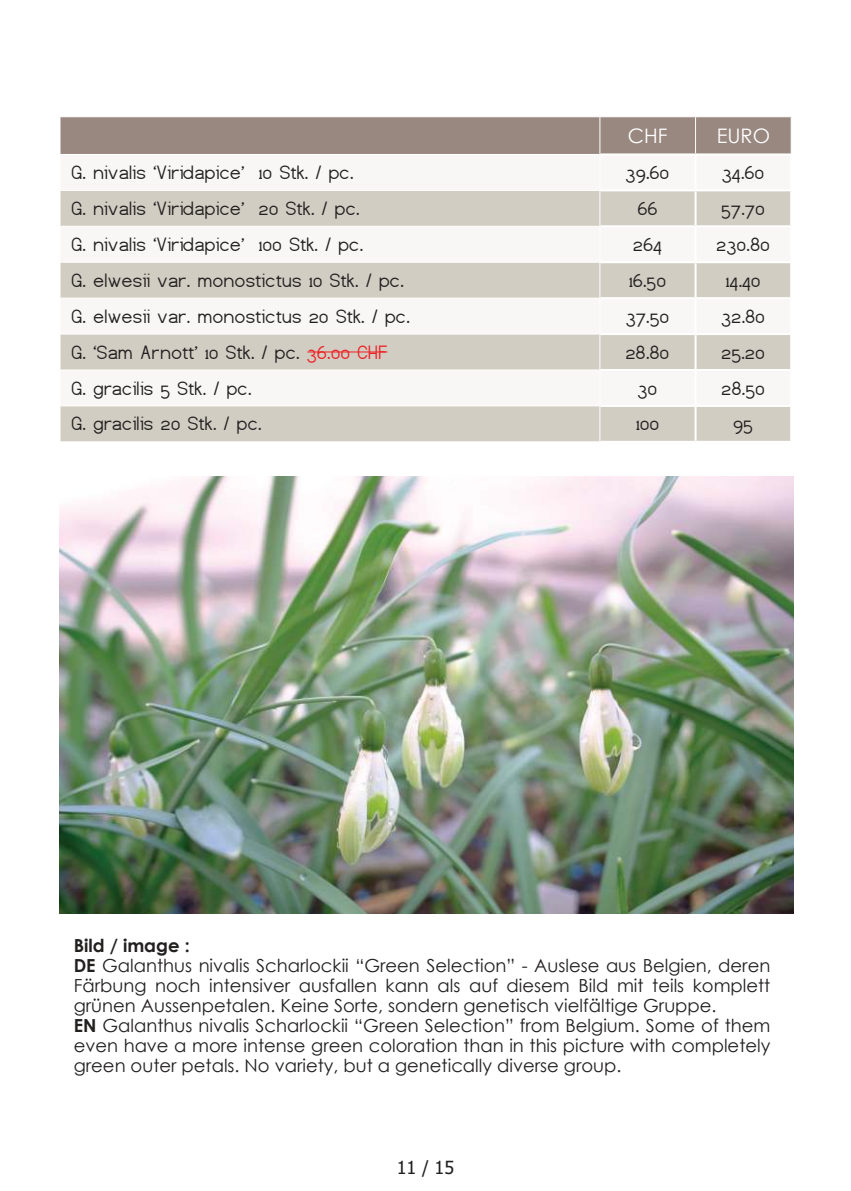
<style>
.page{position:relative;width:851px;height:1191px;background:#fff}
.page>*{position:absolute;margin:0;border:0;box-sizing:border-box;transform-origin:0 0}
.t1{font:20px "Dustismo";color:#221f1f}
.t2{font:20px "Century Gothic";color:#fff}
.t3{font:18px/20px "Century Gothic";color:#221f1f}
.t4{font:18px "Tahoma";color:#221f1f}
.s1{color:#ed2023}
.s2{font-weight:700}
</style>
<div class="page">
<div style="left:60px;top:117px;width:730px;height:37px;background:#988880"></div>
<svg style="left:60px;top:191px;width:730px;height:250px;fill:#d2cdc3"></svg>
<hr style="left:599px;top:117px;width:1px;height:37px;background:#fff">
<hr style="left:695px;top:117px;width:1px;height:36px;background:#fff">
<hr style="left:59px;top:298px;width:541px;height:1px;background:#fff">
<hr style="left:59px;top:333px;width:541px;height:1px;background:#fff">
<hr style="left:59px;top:369px;width:541px;height:1px;background:#fff">
<hr style="left:59px;top:405px;width:541px;height:1px;background:#fff">
<hr style="left:600px;top:153px;width:95px;height:2px;background:#fff">
<hr style="left:600px;top:261px;width:95px;height:2px;background:#fff">
<hr style="left:600px;top:297px;width:95px;height:2px;background:#fff">
<hr style="left:600px;top:333px;width:95px;height:2px;background:#fff">
<hr style="left:600px;top:369px;width:95px;height:2px;background:#fff">
<hr style="left:600px;top:405px;width:95px;height:2px;background:#fff">
<hr style="left:599px;top:263px;width:1px;height:35px;background:#fff">
<hr style="left:599px;top:299px;width:1px;height:34px;background:#fff">
<hr style="left:599px;top:334px;width:1px;height:35px;background:#fff">
<hr style="left:599px;top:370px;width:1px;height:35px;background:#fff">
<hr style="left:599px;top:406px;width:1px;height:35px;background:#fff">
<hr style="left:695px;top:153px;width:97px;height:2px;background:#fff">
<hr style="left:695px;top:261px;width:97px;height:2px;background:#fff">
<hr style="left:694px;top:263px;width:2px;height:34px;background:#fff">
<hr style="left:695px;top:297px;width:97px;height:2px;background:#fff">
<hr style="left:694px;top:299px;width:2px;height:34px;background:#fff">
<hr style="left:695px;top:333px;width:97px;height:2px;background:#fff">
<hr style="left:694px;top:335px;width:2px;height:34px;background:#fff">
<hr style="left:695px;top:369px;width:97px;height:2px;background:#fff">
<hr style="left:694px;top:371px;width:2px;height:34px;background:#fff">
<hr style="left:695px;top:405px;width:97px;height:2px;background:#fff">
<hr style="left:694px;top:407px;width:2px;height:34px;background:#fff">
<hr style="left:599px;top:191px;width:1px;height:35px;background:#fff">
<hr style="left:694px;top:191px;width:2px;height:34px;background:#fff">
<hr style="left:59px;top:226px;width:541px;height:1px;background:#fff">
<hr style="left:600px;top:225px;width:95px;height:2px;background:#fff">
<hr style="left:599px;top:227px;width:1px;height:35px;background:#fff">
<hr style="left:695px;top:225px;width:97px;height:2px;background:#fff">
<hr style="left:694px;top:227px;width:2px;height:34px;background:#fff">
<hr style="left:59px;top:262px;width:541px;height:1px;background:#fff">
<hr style="left:307px;top:352px;width:80px;height:1px;background:#ed2023">
<img style="left:59px;top:476px;width:734px;height:437px">
<p class="t2" style="left:627px;top:128px;width:41px">CHF</p>
<p class="t2" style="left:716px;top:128px;width:55px">EURO</p>
<p class="t1" style="left:71px;top:162px;width:284px">G. nivalis ‘Viridapice’ 10 Stk. / pc.</p>
<p class="t1" style="left:626px;top:162px;width:45px">39.60</p>
<p class="t1" style="left:722px;top:162px;width:44px">34.60</p>
<p class="t1" style="left:71px;top:198px;width:290px">G. nivalis ‘Viridapice’ 20 Stk. / pc.</p>
<p class="t1" style="left:637px;top:198px;width:21px">66</p>
<p class="t1" style="left:721px;top:198px;width:45px">57.70</p>
<p class="t1" style="left:71px;top:234px;width:294px">G. nivalis ‘Viridapice’ 100 Stk. / pc.</p>
<p class="t1" style="left:633px;top:234px;width:30px">264</p>
<p class="t1" style="left:716px;top:234px;width:55px">230.80</p>
<p class="t1" style="left:71px;top:270px;width:334px">G. elwesii var. monostictus 10 Stk. / pc.</p>
<p class="t1" style="left:629px;top:270px;width:39px">16.50</p>
<p class="t1" style="left:725px;top:270px;width:37px">14.40</p>
<p class="t1" style="left:71px;top:306px;width:340px">G. elwesii var. monostictus 20 Stk. / pc.</p>
<p class="t1" style="left:626px;top:306px;width:45px">37.50</p>
<p class="t1" style="left:721px;top:306px;width:45px">32.80</p>
<p class="t1" style="left:71px;top:342px;width:317px">G. ‘Sam Arnott’ 10 Stk. / pc. <span class="s1">36.00 CHF</span></p>
<p class="t1" style="left:625px;top:342px;width:45px">28.80</p>
<p class="t1" style="left:721px;top:342px;width:45px">25.20</p>
<p class="t1" style="left:71px;top:378px;width:182px">G. gracilis 5 Stk. / pc.</p>
<p class="t1" style="left:637px;top:378px;width:21px">30</p>
<p class="t1" style="left:721px;top:378px;width:45px">28.50</p>
<p class="t1" style="left:71px;top:413px;width:192px">G. gracilis 20 Stk. / pc.</p>
<p class="t1" style="left:636px;top:413px;width:25px">100</p>
<p class="t1" style="left:733px;top:413px;width:21px">95</p>
<p class="t3" style="left:74px;top:937px;width:698px"><span class="s2">Bild / image :<br>DE</span> Galanthus nivalis Scharlockii “Green Selection” - Auslese aus Belgien, deren Färbung noch intensiver ausfallen kann als auf diesem Bild mit teils komplett grünen Aussenpetalen. Keine Sorte, sondern genetisch vielfältige Gruppe.<br><span class="s2">EN</span> Galanthus nivalis Scharlockii “Green Selection” from Belgium. Some of them even have a more intense green coloration than in this picture with completely green outer petals. No variety, but a genetically diverse group.</p>
<p class="t4" style="left:396px;top:1159px;width:59px">11 / 15</p>
</div>
